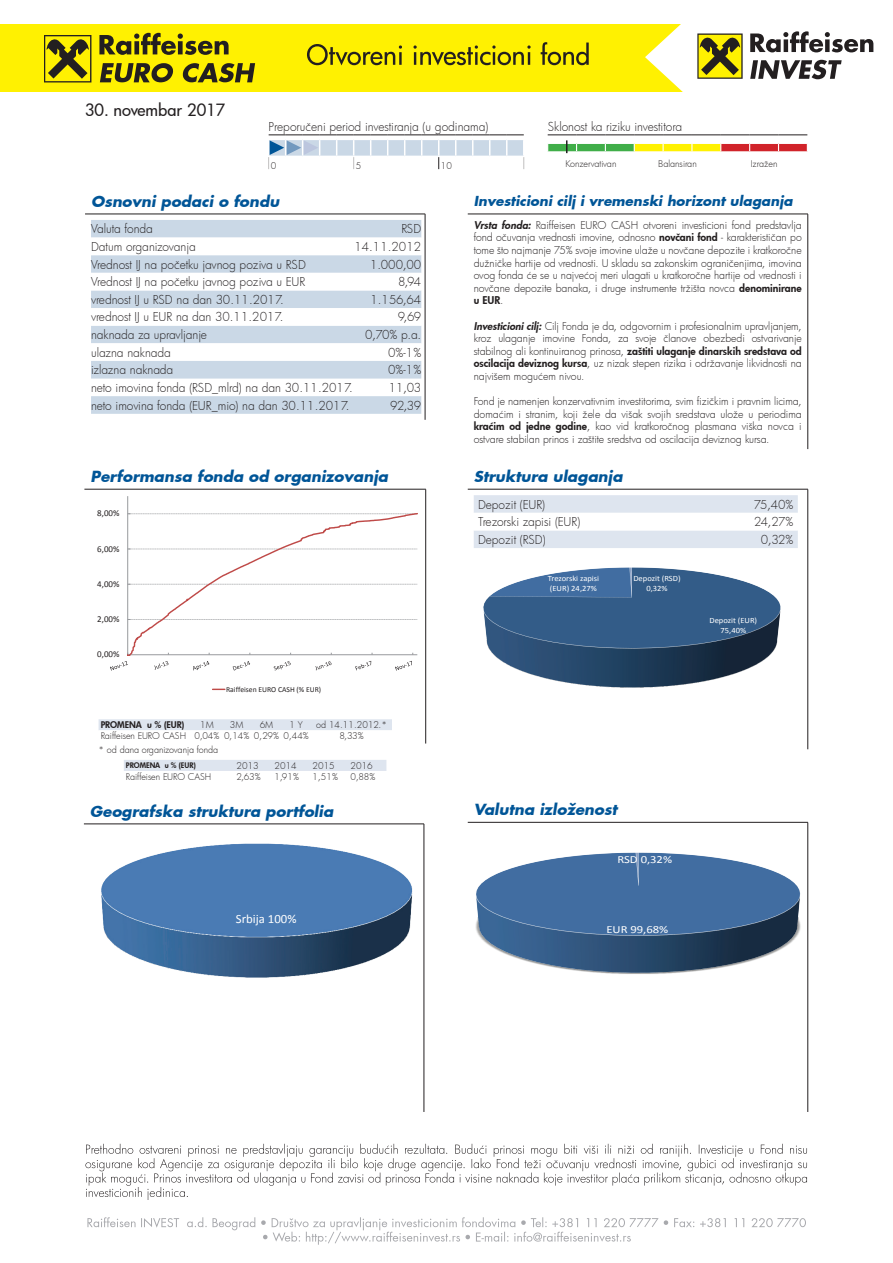
<style>
.page{position:relative;width:893px;height:1263px;background:#fff}
.page>*{position:absolute;margin:0;border:0;box-sizing:border-box;transform-origin:0 0}
.t1{font:500 16.5px "Futura";color:#231f20}
.t2{font:italic 700 15px "Futura CE";color:#005597}
.t3{font:italic 700 13.5px "Futura CE";color:#005597}
.t4{font:12.6px "Calibri";color:#fff}
.t5{font:300 12px "Futura";letter-spacing:-.005em;color:#231f20}
.t6{font:10.8px "Calibri";color:#fff;scale:1.17 1}
.t7{font:300 10.5px/12.6px "Futura";color:#231f20;text-align:justify}
.t8{font:300 9px "Futura";color:#231f20}
.t9{font:9px "Calibri";letter-spacing:-.005em;color:#231f20}
.t10{font:800 9px "Futura";color:#231f20}
.t11{font:8.1px/9.8px "Calibri";color:#fff;text-align:center;scale:1.06 1}
.t12{font:7.65px "Calibri";color:#231f20}
.t13{font:800 7.5px "Futura";color:#231f20}
.s1{font-family:"Futura CE";font-weight:800;font-style:italic}
.s2{font-weight:800}
</style>
<div class="page">
<hr style="left:85px;top:214px;width:340px;height:1px;background:#231f20">
<hr style="left:425px;top:214px;width:1px;height:206px;background:#231f20">
<svg style="left:91px;top:220px;width:330px;height:194px"></svg>
<hr style="left:468px;top:214px;width:340px;height:1px;background:#231f20">
<hr style="left:807px;top:214px;width:1px;height:235px;background:#231f20">
<hr style="left:84px;top:489px;width:342px;height:1px;background:#231f20">
<hr style="left:425px;top:489px;width:1px;height:254px;background:#231f20">
<hr style="left:127px;top:496px;width:1px;height:159px;background:#989a9d">
<svg style="left:127px;top:512px;width:291px;height:143px"></svg>
<svg style="left:110px;top:661px;width:18px;height:10px"></svg>
<svg style="left:154px;top:661px;width:14px;height:9px"></svg>
<svg style="left:193px;top:661px;width:16px;height:9px"></svg>
<svg style="left:233px;top:661px;width:17px;height:9px"></svg>
<svg style="left:274px;top:661px;width:17px;height:9px"></svg>
<svg style="left:315px;top:661px;width:16px;height:9px"></svg>
<svg style="left:355px;top:661px;width:16px;height:9px"></svg>
<svg style="left:395px;top:661px;width:17px;height:10px"></svg>
<svg style="left:213px;top:689px;width:12px;height:1px"></svg>
<hr style="left:468px;top:822px;width:340px;height:1px;background:#231f20">
<hr style="left:807px;top:822px;width:1px;height:290px;background:#231f20">
<img style="left:475px;top:838px;width:334px;height:162px">
<hr style="left:84px;top:824px;width:340px;height:1px;background:#231f20">
<hr style="left:424px;top:824px;width:1px;height:288px;background:#231f20">
<img style="left:101px;top:843px;width:312px;height:135px">
<hr style="left:468px;top:489px;width:340px;height:1px;background:#231f20">
<hr style="left:807px;top:489px;width:1px;height:260px;background:#231f20">
<svg style="left:474px;top:495px;width:324px;height:53px"></svg>
<img style="left:483px;top:567px;width:298px;height:121px">
<svg style="left:85px;top:1144px;width:722px;height:56px"></svg>
<svg style="left:99px;top:719px;width:293px;height:11px;background:#dee5ef"></svg>
<div style="left:0;top:24px;width:893px;height:67px;background:#fff101"></div>
<svg style="left:645px;top:24px;width:248px;height:252px"></svg>
<svg style="left:697px;top:33px;width:46px;height:46px"></svg>
<div style="left:699px;top:35px;width:42px;height:43px;background:#fff101"></div>
<svg style="left:700px;top:37px;width:40px;height:38px"></svg>
<svg style="left:750px;top:31px;width:123px;height:21px;background:#999798"></svg>
<svg style="left:750px;top:60px;width:92px;height:19px;background:#888686"></svg>
<svg style="left:87px;top:1217px;width:719px;height:28px"></svg>
<svg style="left:307px;top:42px;width:282px;height:23px"></svg>
<svg style="left:268px;top:135px;width:256px;height:34px"></svg>
<svg style="left:547px;top:135px;width:261px;height:18px"></svg>
<svg style="left:44px;top:35px;width:47px;height:47px"></svg>
<div style="left:45px;top:36px;width:45px;height:45px;background:#fff101"></div>
<svg style="left:47px;top:39px;width:42px;height:40px"></svg>
<svg style="left:99px;top:33px;width:130px;height:22px"></svg>
<svg style="left:100px;top:63px;width:73px;height:19px"></svg>
<svg style="left:183px;top:63px;width:72px;height:19px"></svg>
<div style="left:124px;top:760px;width:262px;height:11px;background:#dee5ef"></div>
<h1 class="t1" style="left:85px;top:98px;width:142px">30. novembar 2017</h1>
<p class="t5" style="left:269px;top:118px;width:221px">Preporučeni period investiranja (u godinama)</p>
<p class="t8" style="left:271px;top:160px;width:7px">0</p>
<p class="t8" style="left:356px;top:160px;width:7px">5</p>
<p class="t8" style="left:441px;top:160px;width:13px">10</p>
<p class="t5" style="left:548px;top:118px;width:136px">Sklonost ka riziku investitora</p>
<p class="t8" style="left:565px;top:158px;width:52px">Konzervativan</p>
<p class="t8" style="left:658px;top:158px;width:40px">Balansiran</p>
<p class="t8" style="left:751px;top:158px;width:28px">Izražen</p>
<h2 class="t2" style="left:91px;top:190px;width:190px">Osnovni podaci o fondu</h2>
<p class="t5" style="left:91px;top:221px;width:63px">Valuta fonda</p>
<p class="t5" style="left:401px;top:221px;width:21px">RSD</p>
<p class="t5" style="left:91px;top:238px;width:106px">Datum organizovanja</p>
<p class="t5" style="left:354px;top:238px;width:68px">14.11.2012</p>
<p class="t5" style="left:91px;top:256px;width:216px">Vrednost IJ na početku javnog poziva u RSD</p>
<p class="t5" style="left:370px;top:256px;width:53px">1.000,00</p>
<p class="t5" style="left:91px;top:274px;width:216px">Vrednost IJ na početku javnog poziva u EUR</p>
<p class="t5" style="left:398px;top:274px;width:25px">8,94</p>
<p class="t5" style="left:91px;top:291px;width:194px">vrednost IJ u RSD na dan 30.11.2017.</p>
<p class="t5" style="left:370px;top:291px;width:52px">1.156,64</p>
<p class="t5" style="left:91px;top:309px;width:194px">vrednost IJ u EUR na dan 30.11.2017.</p>
<p class="t5" style="left:398px;top:309px;width:25px">9,69</p>
<p class="t5" style="left:91px;top:327px;width:118px">naknada za upravljanje</p>
<p class="t5" style="left:365px;top:327px;width:58px">0,70% p.a.</p>
<p class="t5" style="left:91px;top:344px;width:81px">ulazna naknada</p>
<p class="t5" style="left:388px;top:344px;width:35px">0%-1%</p>
<p class="t5" style="left:91px;top:362px;width:84px">izlazna naknada</p>
<p class="t5" style="left:388px;top:362px;width:35px">0%-1%</p>
<p class="t5" style="left:91px;top:379px;width:263px">neto imovina fonda (RSD_mlrd) na dan 30.11.2017.</p>
<p class="t5" style="left:389px;top:379px;width:34px">11,03</p>
<p class="t5" style="left:91px;top:397px;width:260px">neto imovina fonda (EUR_mio) na dan 30.11.2017.</p>
<p class="t5" style="left:390px;top:397px;width:33px">92,39</p>
<h2 class="t2" style="left:90px;top:465px;width:299px">Performansa fonda od organizovanja</h2>
<p class="t9" style="left:97px;top:508px;width:24px">8,00%</p>
<p class="t9" style="left:97px;top:543px;width:24px">6,00%</p>
<p class="t9" style="left:97px;top:578px;width:24px">4,00%</p>
<p class="t9" style="left:97px;top:613px;width:24px">2,00%</p>
<p class="t9" style="left:97px;top:649px;width:24px">0,00%</p>
<p class="t12" style="left:226px;top:684px;width:97px">Raiffeisen EURO CASH (% EUR)</p>
<p class="t10" style="left:101px;top:719px;width:85px">PROMENA u % (EUR)</p>
<p class="t8" style="left:200px;top:719px;width:15px">1M</p>
<p class="t8" style="left:230px;top:719px;width:15px">3M</p>
<p class="t8" style="left:260px;top:719px;width:15px">6M</p>
<p class="t8" style="left:290px;top:719px;width:15px">1 Y</p>
<p class="t8" style="left:316px;top:719px;width:72px">od 14.11.2012.*</p>
<p class="t8" style="left:101px;top:730px;width:210px">Raiffeisen EURO CASH 0,04% 0,14% 0,29% 0,44%</p>
<p class="t8" style="left:339px;top:730px;width:26px">8,33%</p>
<p class="t8" style="left:99px;top:743px;width:121px">* od dana organizovanja fonda</p>
<p class="t13" style="left:126px;top:760px;width:71px">PROMENA u % (EUR)</p>
<p class="t8" style="left:237px;top:759px;width:24px">2013</p>
<p class="t8" style="left:275px;top:759px;width:24px">2014</p>
<p class="t8" style="left:313px;top:759px;width:24px">2015</p>
<p class="t8" style="left:351px;top:759px;width:24px">2016</p>
<p class="t8" style="left:126px;top:770px;width:87px">Raiffeisen EURO CASH</p>
<p class="t8" style="left:236px;top:770px;width:26px">2,63%</p>
<p class="t8" style="left:275px;top:770px;width:26px">1,91%</p>
<p class="t8" style="left:313px;top:770px;width:27px">1,51%</p>
<p class="t8" style="left:351px;top:770px;width:26px">0,88%</p>
<h2 class="t2" style="left:90px;top:800px;width:245px">Geografska struktura portfolia</h2>
<p class="t4" style="left:236px;top:911px;width:62px">Srbija 100%</p>
<p class="t3" style="left:474px;top:191px;width:320px">Investicioni cilj i vremenski horizont ulaganja</p>
<p class="t7" style="left:474px;top:218px;width:330px"><span class="s1">Vrsta fonda:</span> Raiffeisen EURO CASH otvoreni investicioni fond predstavlja fond očuvanja vrednosti imovine, odnosno <span class="s2">novčani fond</span> - karakterističan po tome što najmanje 75% svoje imovine ulaže u novčane depozite i kratkoročne dužničke hartije od vrednosti. U skladu sa zakonskim ograničenjima, imovina ovog fonda će se u najvećoj meri ulagati u kratkoročne hartije od vrednosti i novčane depozite banaka, i druge instrumente tržišta novca <span class="s2">denominirane u EUR</span>.</p>
<p class="t7" style="left:474px;top:319px;width:329px"><span class="s1">Investicioni cilj:</span> Cilj Fonda je da, odgovornim i profesionalnim upravljanjem, kroz ulaganje imovine Fonda, za svoje članove obezbedi ostvarivanje stabilnog ali kontinuiranog prinosa, <span class="s2">zaštiti ulaganje dinarskih sredstava od oscilacija deviznog kursa</span>, uz nizak stepen rizika i održavanje likvidnosti na najvišem mogućem nivou.</p>
<p class="t7" style="left:474px;top:395px;width:329px">Fond je namenjen konzervativnim investitorima, svim fizičkim i pravnim licima, domaćim i stranim, koji žele da višak svojih sredstava ulože u periodima <span class="s2">kraćim od jedne godine</span>, kao vid kratkoročnog plasmana viška novca i ostvare stabilan prinos i zaštite sredstva od oscilacija deviznog kursa.</p>
<h2 class="t2" style="left:474px;top:465px;width:150px">Struktura ulaganja</h2>
<p class="t5" style="left:478px;top:496px;width:69px">Depozit (EUR)</p>
<p class="t5" style="left:754px;top:496px;width:41px">75,40%</p>
<p class="t5" style="left:478px;top:514px;width:104px">Trezorski zapisi (EUR)</p>
<p class="t5" style="left:754px;top:514px;width:41px">24,27%</p>
<p class="t5" style="left:478px;top:531px;width:69px">Depozit (RSD)</p>
<p class="t5" style="left:761px;top:531px;width:34px">0,32%</p>
<p class="t11" style="left:548px;top:574px;width:50px;text-align:left">Trezorski zapisi (EUR) 24,27%</p>
<p class="t11" style="left:633px;top:574px;width:46px">Depozit (RSD)<br>0,32%</p>
<p class="t11" style="left:709px;top:616px;width:47px">Depozit (EUR)<br>75,40%</p>
<h2 class="t2" style="left:474px;top:798px;width:145px">Valutna izloženost</h2>
<p class="t6" style="left:617px;top:853px;width:48px">RSD 0,32%</p>
<p class="t6" style="left:606px;top:922px;width:54px">EUR 99,68%</p>
</div>
